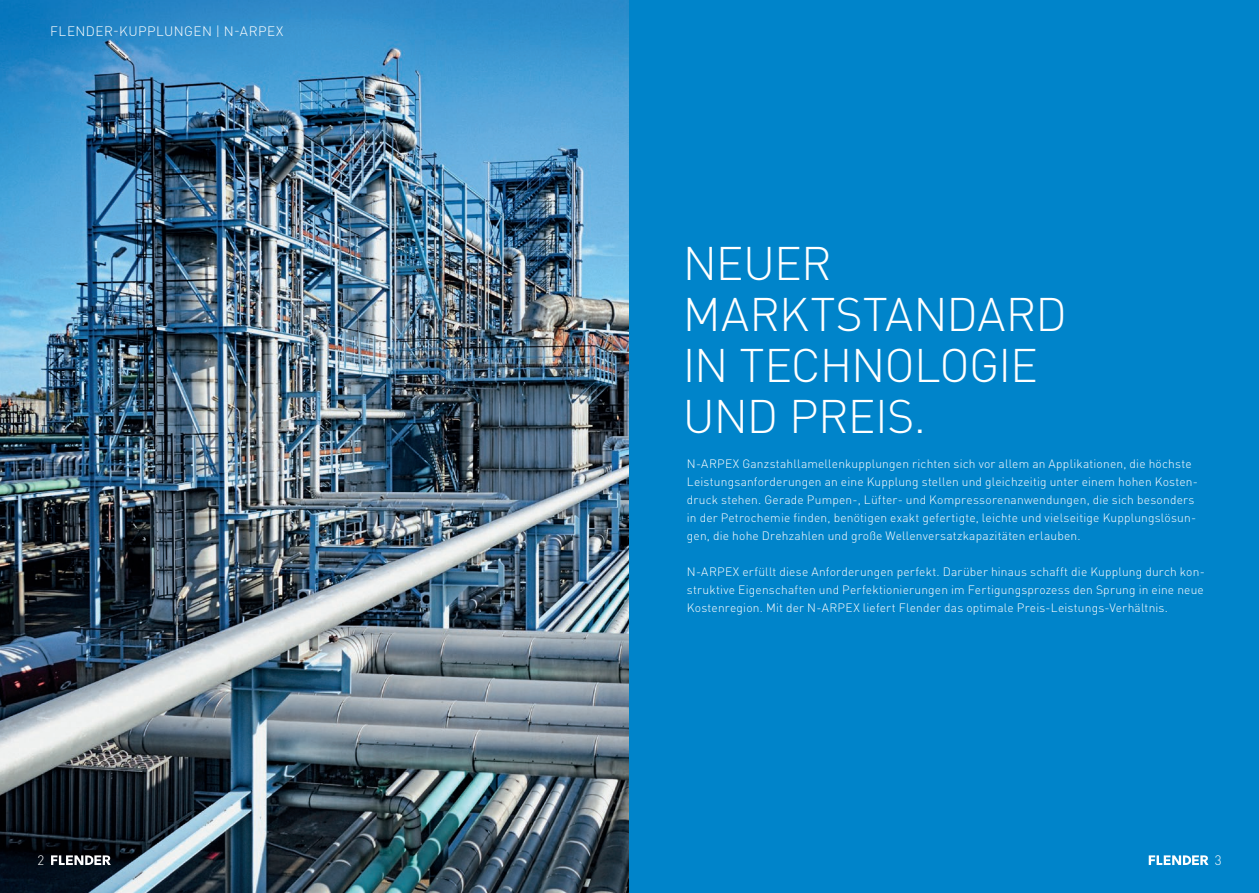
<style>
.page{position:relative;width:1259px;height:893px;background:#fff}
.page>*{position:absolute;margin:0;border:0;box-sizing:border-box;transform-origin:0 0}
.t1{font:300 46.5px/51.2px "DIN Pro";letter-spacing:-.02em;color:#fff}
.t2{font:300 13.5px "DIN Pro";letter-spacing:.035em;color:#fff}
.t3{font:300 12px/18px "DIN Pro";letter-spacing:.015em;color:#fff}
</style>
<div class="page">
<img style="left:0;top:0;width:629px;height:893px">
<div style="left:629px;top:0;width:630px;height:893px;background:#0084ca"></div>
<svg style="left:1148px;top:855px;width:60px;height:10px"></svg>
<svg style="left:51px;top:855px;width:60px;height:10px"></svg>
<p class="t2" style="left:50px;top:21px;width:235px">FLENDER-KUPPLUNGEN | N-ARPEX</p>
<h1 class="t1" style="left:682px;top:234px;width:386px">NEUER<br>MARKTSTANDARD<br>IN TECHNOLOGIE<br>UND PREIS.</h1>
<p class="t3" style="left:687px;top:454px;width:512px">N-ARPEX Ganzstahllamellenkupplungen richten sich vor allem an Applikationen, die höchste Leistungsanforderungen an eine Kupplung stellen und gleichzeitig unter einem hohen Kosten&shy;druck stehen. Gerade Pumpen-, Lüfter- und Kompressorenanwendungen, die sich besonders in der Petrochemie finden, benötigen exakt gefertigte, leichte und vielseitige Kupplungslösun&shy;gen, die hohe Drehzahlen und große Wellenversatzkapazitäten erlauben.</p>
<p class="t3" style="left:687px;top:562px;width:519px;text-align:justify">N-ARPEX erfüllt diese Anforderungen perfekt. Darüber hinaus schafft die Kupplung durch kon&shy;struktive Eigenschaften und Perfektionierungen im Fertigungsprozess den Sprung in eine neue Kostenregion. Mit der N-ARPEX liefert Flender das optimale Preis-Leistungs-Verhältnis.</p>
<p class="t2" style="left:38px;top:850px;width:8px">2</p>
<p class="t2" style="left:1215px;top:850px;width:8px">3</p>
</div>
